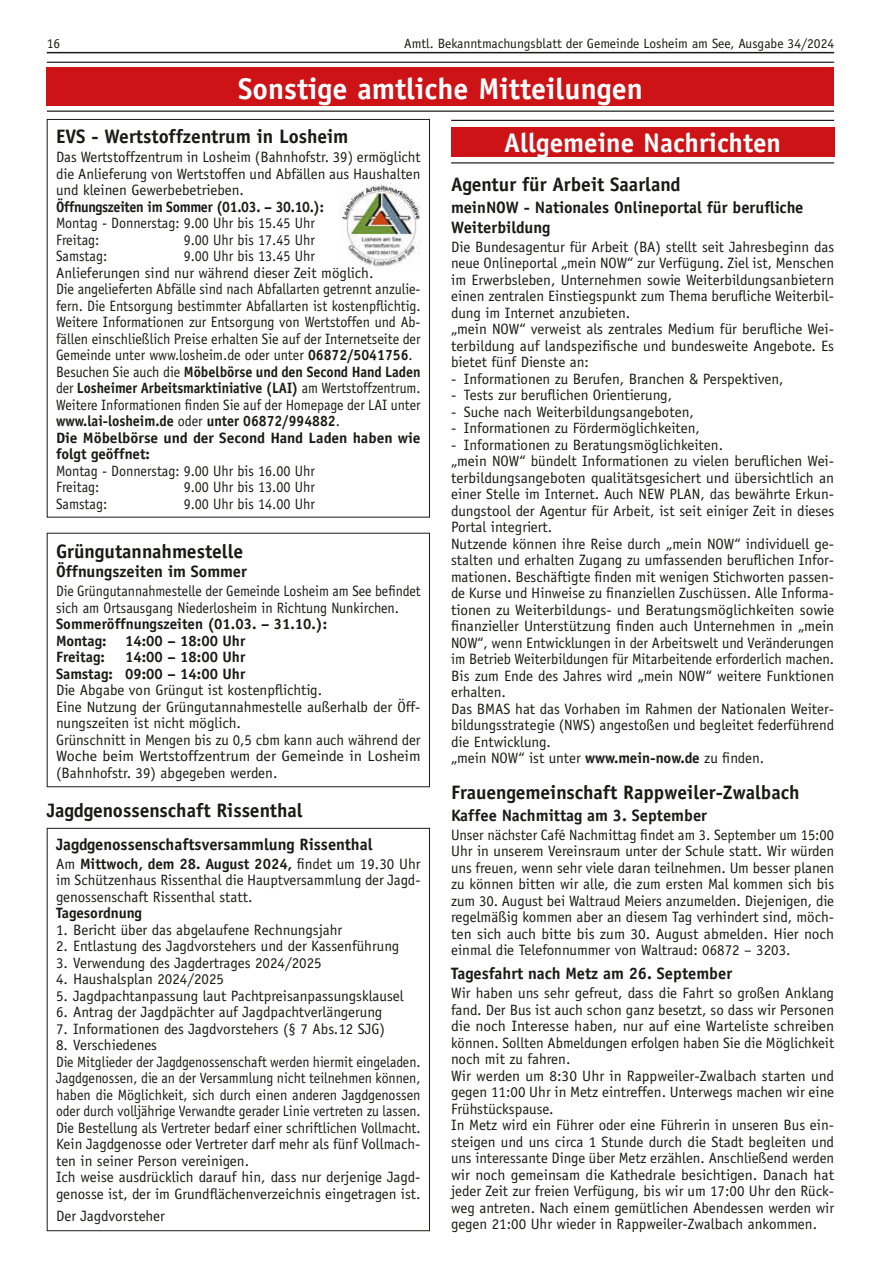
<style>
.page{position:relative;width:881px;height:1263px;background:#fff}
.page>*{position:absolute;margin:0;border:0;box-sizing:border-box;transform-origin:0 0}
.t1{font:700 30px "Officina Sans LT";color:#fff}
.t2{font:700 27px "Officina Sans LT";color:#fff}
.t3{font:700 19.5px "Officina Sans LT";color:#1a1a18}
.t4{font:700 16.5px/19.8px "Officina Sans LT";color:#1a1a18}
.t5{font:15px/16.5px "Officina Sans LT";color:#1a1a18}
.t6{font:15px/16.5px "Officina Sans LT";color:#1a1a18;scale:.94 1}
.t7{font:700 15px/16.5px "Officina Sans LT";color:#1a1a18}
.t8{font:15px/16.5px "Officina Sans LT";color:#1a1a18;scale:.92 1}
.t9{font:700 15px "Officina Sans LT";letter-spacing:-.02em;color:#1a1a18;scale:.94 1}
.t10{font:13.5px "Officina Sans LT";color:#1a1a18}
.s1{font-weight:700}
</style>
<div class="page">
<hr style="left:47px;top:52px;width:786px;height:1px;background:#1a1a18">
<svg style="left:47px;top:67px;width:786px;height:44px"></svg>
<div style="left:47px;top:68px;width:786px;height:38px;background:#cd1316"></div>
<hr style="left:47px;top:111px;width:786px;height:1px;background:#1a1a18">
<hr style="left:47px;top:62px;width:786px;height:1px;background:#1a1a18">
<div style="left:451px;top:127px;width:382px;height:30px;background:#cd1316"></div>
<hr style="left:451px;top:162px;width:382px;height:1px;background:#1a1a18">
<hr style="left:451px;top:120px;width:382px;height:1px;background:#1a1a18">
<img style="left:339px;top:183px;width:82px;height:85px">
<div style="left:47px;top:828px;width:382px;height:403px;border:1px solid #1a1a18"></div>
<p class="t10" style="left:47px;top:35px;width:15px">16</p>
<p class="t10" style="left:404px;top:35px;width:431px">Amtl. Bekanntmachungsblatt der Gemeinde Losheim am See, Ausgabe 34/2024</p>
<h1 class="t1" style="left:238px;top:70px;width:406px">Sonstige amtliche Mitteilungen</h1>
<h2 class="t2" style="left:504px;top:126px;width:278px">Allgemeine Nachrichten</h2>
<h3 class="t3" style="left:451px;top:172px;width:231px">Agentur für Arbeit Saarland</h3>
<p class="t4" style="left:451px;top:197px;width:354px">meinNOW - Nationales Onlineportal für berufliche<br>Weiterbildung</p>
<p class="t5" style="left:451px;top:238px;width:384px">Die Bundesagentur für Arbeit (BA) stellt seit Jahresbeginn das neue Onlineportal „mein NOW“ zur Verfügung. Ziel ist, Menschen im Erwerbsleben, Unternehmen sowie Weiterbildungsanbietern einen zentralen Einstiegspunkt zum Thema berufliche Weiterbil&shy;dung im Internet anzubieten.<br>„mein NOW“ verweist als zentrales Medium für berufliche Wei&shy;terbildung auf landspezifische und bundesweite Angebote. Es bietet fünf Dienste an:</p>
<p class="t5" style="left:451px;top:370px;width:334px">- Informationen zu Berufen, Branchen &amp; Perspektiven,</p>
<p class="t5" style="left:451px;top:387px;width:222px">- Tests zur beruflichen Orientierung,</p>
<p class="t5" style="left:451px;top:403px;width:244px">- Suche nach Weiterbildungsangeboten,</p>
<p class="t5" style="left:451px;top:420px;width:250px">- Informationen zu Fördermöglichkeiten,</p>
<p class="t5" style="left:451px;top:436px;width:384px">- Informationen zu Beratungsmöglichkeiten.<br>„mein NOW“ bündelt Informationen zu vielen beruflichen Wei&shy;terbildungsangeboten qualitätsgesichert und übersichtlich an einer Stelle im Internet. Auch NEW PLAN, das bewährte Erkun&shy;dungstool der Agentur für Arbeit, ist seit einiger Zeit in dieses Portal integriert.<br>Nutzende können ihre Reise durch „mein NOW“ individuell ge&shy;stalten und erhalten Zugang zu umfassenden beruflichen Infor&shy;mationen. Beschäftigte finden mit wenigen Stichworten passen&shy;de Kurse und Hinweise zu finanziellen Zuschüssen. Alle Informa&shy;tionen zu Weiterbildungs- und Beratungsmöglichkeiten sowie finanzieller Unterstützung finden auch Unternehmen in „mein NOW“, wenn Entwicklungen in der Arbeitswelt und Veränderungen im Betrieb Weiterbildungen für Mitarbeitende erforderlich machen.<br>Bis zum Ende des Jahres wird „mein NOW“ weitere Funktionen erhalten.<br>Das BMAS hat das Vorhaben im Rahmen der Nationalen Weiter&shy;bildungsstrategie (NWS) angestoßen und begleitet federführend die Entwicklung.<br>„mein NOW“ ist unter <span class="s1">www.mein-now.de</span> zu finden.</p>
<h3 class="t3" style="left:451px;top:780px;width:350px">Frauengemeinschaft Rappweiler-Zwalbach</h3>
<p class="t4" style="left:451px;top:805px;width:257px">Kaffee Nachmittag am 3. September</p>
<p class="t5" style="left:451px;top:826px;width:384px;text-align:justify">Unser nächster Café Nachmittag findet am 3. September um 15:00<br>Uhr in unserem Vereinsraum unter der Schule statt. Wir würden uns freuen, wenn sehr viele daran teilnehmen. Um besser planen zu können bitten wir alle, die zum ersten Mal kommen sich bis zum 30. August bei Waltraud Meiers anzumelden. Diejenigen, die regelmäßig kommen aber an diesem Tag verhindert sind, möch&shy;ten sich auch bitte bis zum 30. August abmelden. Hier noch einmal die Telefonnummer von Waltraud: 06872 – 3203.</p>
<p class="t4" style="left:451px;top:964px;width:282px">Tagesfahrt nach Metz am 26. September</p>
<p class="t5" style="left:451px;top:985px;width:384px">Wir haben uns sehr gefreut, dass die Fahrt so großen Anklang fand. Der Bus ist auch schon ganz besetzt, so dass wir Personen die noch Interesse haben, nur auf eine Warteliste schreiben können. Sollten Abmeldungen erfolgen haben Sie die Möglichkeit noch mit zu fahren.<br>Wir werden um 8:30 Uhr in Rappweiler-Zwalbach starten und gegen 11:00 Uhr in Metz eintreffen. Unterwegs machen wir eine Frühstückspause.<br>In Metz wird ein Führer oder eine Führerin in unseren Bus ein&shy;steigen und uns circa 1 Stunde durch die Stadt begleiten und uns interessante Dinge über Metz erzählen. Anschließend werden wir noch gemeinsam die Kathedrale besichtigen. Danach hat jeder Zeit zur freien Verfügung, bis wir um 17:00 Uhr den Rück&shy;weg antreten. Nach einem gemütlichen Abendessen werden wir gegen 21:00 Uhr wieder in Rappweiler-Zwalbach ankommen.</p>
<h3 class="t3" style="left:56px;top:125px;width:294px">EVS - Wertstoffzentrum in Losheim</h3>
<p class="t5" style="left:56px;top:149px;width:366px;text-align:justify">Das Wertstoffzentrum in Losheim (Bahnhofstr. 39) ermöglicht die Anlieferung von Wertstoffen und Abfällen aus Haushalten und kleinen Gewerbebetrieben.</p>
<p class="t9" style="left:56px;top:197px;width:286px">Öffnungszeiten im Sommer (01.03. – 30.10.):</p>
<p class="t6" style="left:56px;top:215px;width:277px">Montag - Donnerstag: 9.00 Uhr bis 15.45 Uhr<br>Freitag:</p>
<p class="t6" style="left:184px;top:231px;width:141px">9.00 Uhr bis 17.45 Uhr</p>
<p class="t6" style="left:56px;top:248px;width:389px;text-indent:128px">9.00 Uhr bis 13.45 Uhr<br>Anlieferungen sind nur während dieser Zeit möglich.<br>Die angelieferten Abfälle sind nach Abfallarten getrennt anzulie&shy;fern. Die Entsorgung bestimmter Abfallarten ist kostenpflichtig.<br>Weitere Informationen zur Entsorgung von Wertstoffen und Ab&shy;fällen einschließlich Preise erhalten Sie auf der Internetseite der Gemeinde unter www.losheim.de oder unter <span class="s1">06872/5041756</span>.<br>Besuchen Sie auch die <span class="s1">Möbelbörse und den Second Hand Laden </span>der <span class="s1">Losheimer Arbeitsmarktiniative (LAI)</span> am Wertstoffzentrum.<br>Weitere Informationen finden Sie auf der Homepage der LAI unter <span class="s1">www.lai-losheim.de</span> oder <span class="s1">unter 06872/994882</span>.<br><span class="s1">Die Möbelbörse und der Second Hand Laden haben wie folgt geöffnet:</span></p>
<p class="t6" style="left:56px;top:462px;width:277px">Montag - Donnerstag: 9.00 Uhr bis 16.00 Uhr<br>Freitag:</p>
<p class="t6" style="left:56px;top:248px;width:56px">Samstag:</p>
<p class="t6" style="left:184px;top:479px;width:141px">9.00 Uhr bis 13.00 Uhr</p>
<p class="t6" style="left:56px;top:495px;width:56px">Samstag:</p>
<p class="t6" style="left:184px;top:495px;width:141px">9.00 Uhr bis 14.00 Uhr</p>
<h3 class="t3" style="left:56px;top:539px;width:189px">Grüngutannahmestelle</h3>
<p class="t4" style="left:56px;top:562px;width:192px">Öffnungszeiten im Sommer</p>
<p class="t8" style="left:56px;top:583px;width:397px">Die Grüngutannahmestelle der Gemeinde Losheim am See befindet sich am Ortsausgang Niederlosheim in Richtung Nunkirchen.</p>
<p class="t7" style="left:56px;top:616px;width:272px">Sommeröffnungszeiten (01.03. – 31.10.):<br>Montag: 14:00 – 18:00 Uhr<br>Freitag:</p>
<p class="t7" style="left:56px;top:649px;width:191px;text-align:right">14:00 – 18:00 Uhr<br>Samstag: 09:00 – 14:00 Uhr</p>
<p class="t5" style="left:56px;top:682px;width:366px">Die Abgabe von Grüngut ist kostenpflichtig.<br>Eine Nutzung der Grüngutannahmestelle außerhalb der Öff&shy;nungszeiten ist nicht möglich.<br>Grünschnitt in Mengen bis zu 0,5 cbm kann auch während der Woche beim Wertstoffzentrum der Gemeinde in Losheim (Bahnhofstr. 39) abgegeben werden.</p>
<h3 class="t3" style="left:47px;top:798px;width:257px">Jagdgenossenschaft Rissenthal</h3>
<p class="t4" style="left:56px;top:834px;width:318px">Jagdgenossenschaftsversammlung Rissenthal</p>
<p class="t5" style="left:56px;top:855px;width:366px;text-align:justify">Am <span class="s1">Mittwoch, dem 28. August 2024,</span> findet um 19.30 Uhr im Schützenhaus Rissenthal die Hauptversammlung der Jagd&shy;genossenschaft Rissenthal statt.</p>
<p class="t7" style="left:56px;top:905px;width:87px">Tagesordnung</p>
<p class="t5" style="left:56px;top:921px;width:288px">1. Bericht über das abgelaufene Rechnungsjahr</p>
<p class="t5" style="left:56px;top:938px;width:344px">2. Entlastung des Jagdvorstehers und der Kassenführung</p>
<p class="t5" style="left:56px;top:954px;width:267px">3. Verwendung des Jagdertrages 2024/2025</p>
<p class="t5" style="left:56px;top:971px;width:169px">4. Haushalsplan 2024/2025</p>
<p class="t5" style="left:56px;top:987px;width:349px">5. Jagdpachtanpassung laut Pachtpreisanpassungsklausel</p>
<p class="t5" style="left:56px;top:1004px;width:328px">6. Antrag der Jagdpächter auf Jagdpachtverlängerung</p>
<p class="t5" style="left:56px;top:1020px;width:330px">7. Informationen des Jagdvorstehers (§ 7 Abs.12 SJG)</p>
<p class="t5" style="left:56px;top:1037px;width:366px">8. Verschiedenes<br>Die Mitglieder der Jagdgenossenschaft werden hiermit eingeladen.<br>Jagdgenossen, die an der Versammlung nicht teilnehmen können, haben die Möglichkeit, sich durch einen anderen Jagdgenossen oder durch volljährige Verwandte gerader Linie vertreten zu lassen.<br>Die Bestellung als Vertreter bedarf einer schriftlichen Vollmacht.<br>Kein Jagdgenosse oder Vertreter darf mehr als fünf Vollmach&shy;ten in seiner Person vereinigen.<br>Ich weise ausdrücklich darauf hin, dass nur derjenige Jagd&shy;genosse ist, der im Grundflächenverzeichnis eingetragen ist.</p>
<p class="t5" style="left:56px;top:1208px;width:110px">Der Jagdvorsteher</p>
</div>
